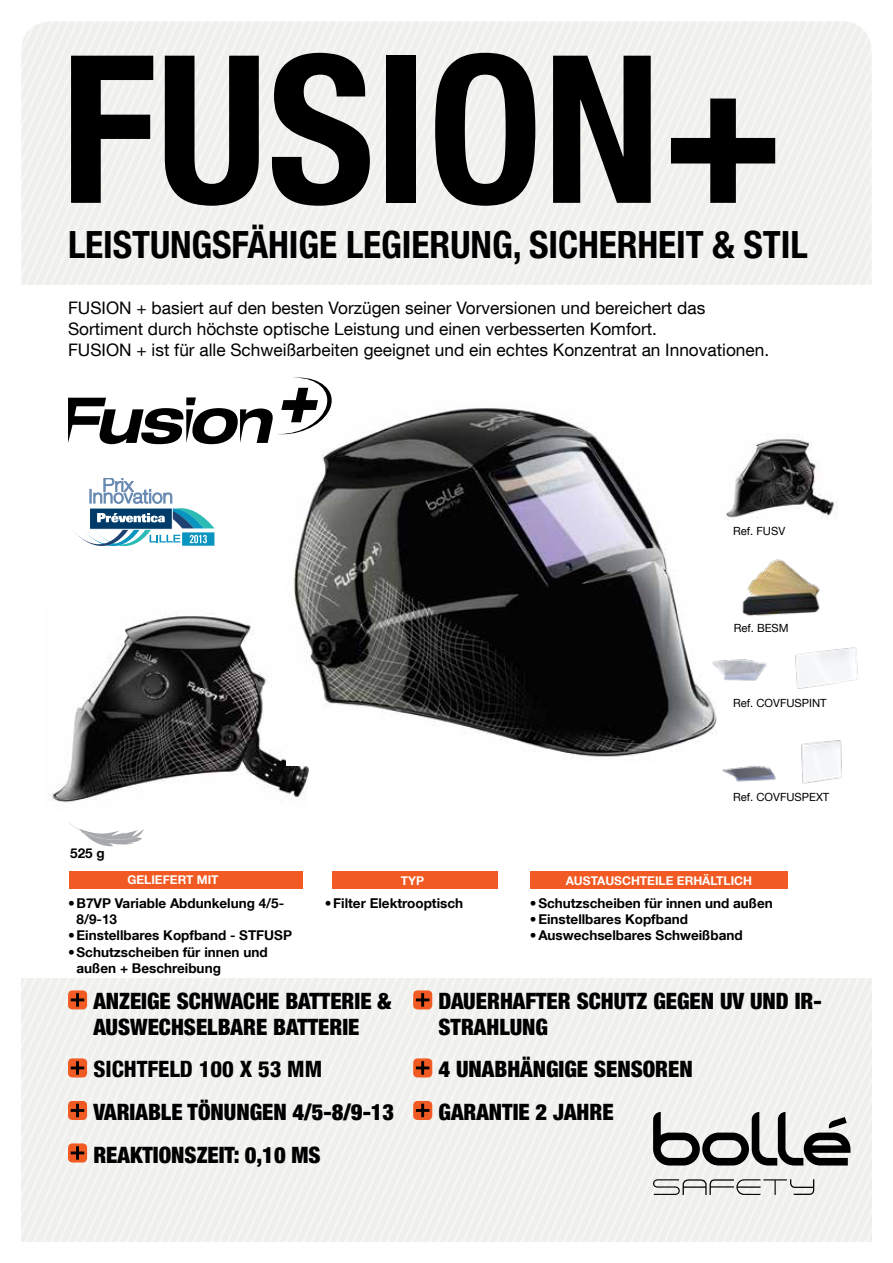
<style>
.page{position:relative;width:893px;height:1263px;background:#fff}
.page>*{position:absolute;margin:0;border:0;box-sizing:border-box;transform-origin:0 0}
.t1{font:700 condensed 206.1px "Helvetica Neue LT Com";color:#000}
.t2{font:700 condensed 37.5px "Helvetica Neue LT Com";letter-spacing:-.005em;color:#000}
.t3{font:900 condensed 22.5px/25.5px "Helvetica Neue LT Com";color:#000}
.t4{font:800 condensed 22.5px "Helvetica Neue LT Com";color:#000}
.t5{font:17.25px/20.7px "Helvetica Neue LT Com";color:#000}
.t6{font:700 13.5px/16.2px "Helvetica Neue LT Com";color:#000}
.t7{font:700 12px "Helvetica Neue LT Com";color:#fff}
.t8{font:11.25px "Helvetica Neue LT Com";color:#000}
.s1{font-weight:100;font-stretch:condensed}
</style>
<div class="page">
<div style="left:21px;top:978px;width:851px;height:264px;background:#efefed"></div>
<img style="left:49px;top:613px;width:259px;height:190px">
<img style="left:287px;top:408px;width:430px;height:357px">
<img style="left:726px;top:438px;width:111px;height:82px">
<img style="left:742px;top:559px;width:78px;height:58px">
<svg style="left:68px;top:822px;width:76px;height:24px"></svg>
<div style="left:69px;top:871px;width:234px;height:18px;background:#f15a22"></div>
<div style="left:332px;top:871px;width:165px;height:18px;background:#f15a22"></div>
<div style="left:530px;top:871px;width:258px;height:18px;background:#f15a22"></div>
<svg style="left:653px;top:1112px;width:197px;height:53px"></svg>
<svg style="left:653px;top:1179px;width:161px;height:16px"></svg>
<img style="left:712px;top:642px;width:146px;height:52px">
<img style="left:707px;top:733px;width:135px;height:51px">
<svg style="left:75px;top:478px;width:140px;height:67px"></svg>
<svg style="left:68px;top:378px;width:264px;height:66px"></svg>
<div style="left:68px;top:990px;width:19px;height:19px;background:#f15a22;border-radius:4px"></div>
<svg style="left:71px;top:993px;width:13px;height:14px"></svg>
<div style="left:68px;top:1058px;width:19px;height:19px;background:#f15a22;border-radius:4px"></div>
<svg style="left:71px;top:1061px;width:13px;height:14px"></svg>
<div style="left:68px;top:1101px;width:19px;height:19px;background:#f15a22;border-radius:4px"></div>
<svg style="left:71px;top:1104px;width:13px;height:13px"></svg>
<div style="left:68px;top:1143px;width:19px;height:19px;background:#f15a22;border-radius:4px"></div>
<svg style="left:71px;top:1146px;width:13px;height:14px"></svg>
<div style="left:413px;top:990px;width:19px;height:19px;background:#f15a22;border-radius:4px"></div>
<svg style="left:416px;top:993px;width:13px;height:14px"></svg>
<div style="left:413px;top:1058px;width:19px;height:19px;background:#f15a22;border-radius:4px"></div>
<svg style="left:416px;top:1061px;width:13px;height:14px"></svg>
<div style="left:413px;top:1101px;width:19px;height:19px;background:#f15a22;border-radius:4px"></div>
<svg style="left:416px;top:1104px;width:13px;height:13px"></svg>
<h1 class="t1" style="left:61px;top:6px;width:726px">FUSION+</h1>
<h2 class="t2" style="left:68px;top:222px;width:741px">LEISTUNGSFÄHIGE LEGIERUNG, SICHERHEIT &amp; STIL</h2>
<p class="t5" style="left:68px;top:297px;width:703px">FUSION + basiert auf den besten Vorzügen seiner Vorversionen und bereichert das<br>Sortiment durch höchste optische Leistung und einen verbesserten Komfort.<br>FUSION + ist für alle Schweißarbeiten geeignet und ein echtes Konzentrat an Innovationen.</p>
<p class="t8" style="left:733px;top:524px;width:54px">Ref. FUSV</p>
<p class="t8" style="left:734px;top:621px;width:57px">Ref. BESM</p>
<p class="t8" style="left:733px;top:696px;width:95px">Ref. COVFUSPINT</p>
<p class="t6" style="left:70px;top:845px;width:36px">525 g</p>
<p class="t8" style="left:733px;top:790px;width:98px">Ref. COVFUSPEXT</p>
<p class="t7" style="left:127px;top:872px;width:93px">GELIEFERT MIT</p>
<p class="t7" style="left:401px;top:873px;width:25px">TYP</p>
<p class="t7" style="left:566px;top:873px;width:188px">AUSTAUSCHTEILE ERHÄLTLICH</p>
<p class="t6" style="left:68px;top:895px;width:218px"><span class="s1">•</span>B7VP Variable Abdunkelung 4/5-</p>
<p class="t6" style="left:325px;top:895px;width:140px"><span class="s1">•</span>Filter Elektrooptisch</p>
<p class="t6" style="left:77px;top:911px;width:42px">8/9-13</p>
<p class="t6" style="left:68px;top:927px;width:225px"><span class="s1">•</span>Einstellbares Kopfband - STFUSP</p>
<p class="t6" style="left:77px;top:943px;width:193px;text-indent:-9px"><span class="s1">•</span>Schutzscheiben für innen und außen + Beschreibung</p>
<p class="t6" style="left:530px;top:895px;width:245px"><span class="s1">•</span>Schutzscheiben für innen und außen</p>
<p class="t6" style="left:530px;top:911px;width:160px"><span class="s1">•</span>Einstellbares Kopfband</p>
<p class="t6" style="left:530px;top:927px;width:214px"><span class="s1">•</span>Auswechselbares Schweißband</p>
<h3 class="t3" style="left:93px;top:989px;width:299px">ANZEIGE SCHWACHE BATTERIE &amp;<br>AUSWECHSELBARE BATTERIE</h3>
<h3 class="t4" style="left:93px;top:1056px;width:230px">SICHTFELD 100 X 53 MM</h3>
<h3 class="t3" style="left:93px;top:1091px;width:302px;line-height:42.5px">VARIABLE TÖNUNGEN 4/5-8/9-13<br>REAKTIONSZEIT: 0,10 MS</h3>
<h3 class="t3" style="left:438px;top:989px;width:385px">DAUERHAFTER SCHUTZ GEGEN UV UND IR-<br>STRAHLUNG</h3>
<h3 class="t3" style="left:438px;top:1048px;width:256px;line-height:42.5px">4 UNABHÄNGIGE SENSOREN<br>GARANTIE 2 JAHRE</h3>
</div>
